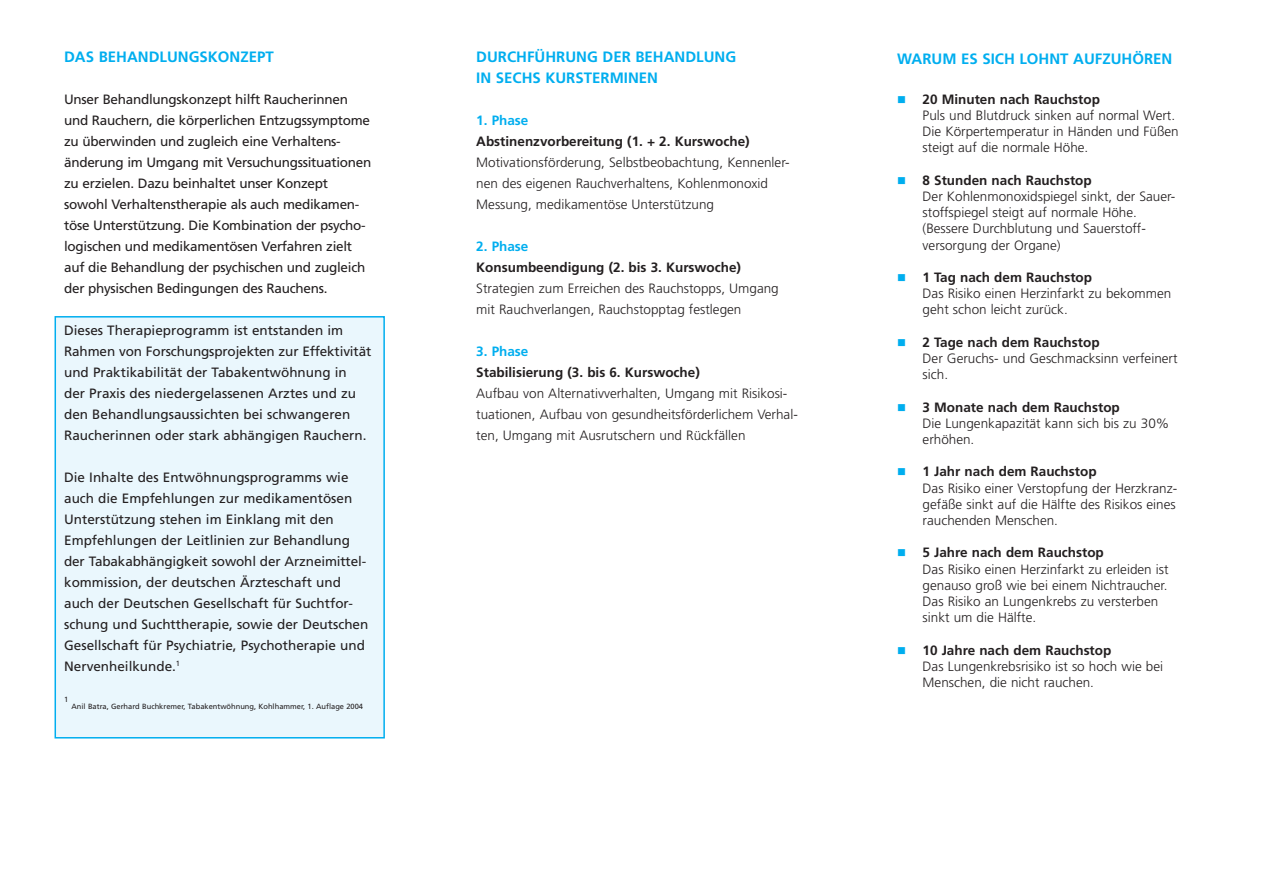
<style>
.page{position:relative;width:1263px;height:893px;background:#fff}
.page>*{position:absolute;margin:0;border:0;box-sizing:border-box;transform-origin:0 0}
.t1{font:700 15px/21px "Frutiger LT Std";color:#00aeef}
.t2{font:300 13.5px/16.2px "Frutiger LT Std";color:#231f20}
.t3{font:13.5px/21px "Frutiger LT Std";color:#231f20}
.t4{font:13.5px/21px "Frutiger LT Std";letter-spacing:-.02em;color:#231f20}
.t5{font:700 13.5px "Frutiger LT Std";color:#231f20}
.t6{font:700 13.5px "Frutiger LT Std";color:#00aeef}
.t7{font:7.5px "Frutiger LT Std";color:#231f20}
.s1{color:#00aeef}
.s2{font-weight:700}
</style>
<div class="page">
<div style="left:55px;top:316px;width:330px;height:422px;background:#eaf7fd;border:2px solid #00aeef"></div>
<p class="t1" style="left:64px;top:47px;width:211px">DAS BEHANDLUNGSKONZEPT</p>
<p class="t4" style="left:64px;top:89px;width:309px">Unser Behandlungskonzept hilft Raucherinnen und Rauchern, die körperlichen Entzugssymptome zu überwinden und zugleich eine Verhaltens&shy;änderung im Umgang mit Versuchungssituationen zu erzielen. Dazu beinhaltet unser Konzept sowohl Verhaltenstherapie als auch medikamen&shy;töse Unterstützung. Die Kombination der psycho&shy;logischen und medikamentösen Verfahren zielt auf die Behandlung der psychischen und zugleich der physischen Bedingungen des Rauchens.</p>
<p class="t3" style="left:64px;top:320px;width:309px">Dieses Therapieprogramm ist entstanden im Rahmen von Forschungsprojekten zur Effektivität und Praktikabilität der Tabakentwöhnung in<br>der Praxis des niedergelassenen Arztes und zu den Behandlungsaussichten bei schwangeren Raucherinnen oder stark abhängigen Rauchern.</p>
<p class="t3" style="left:64px;top:467px;width:306px">Die Inhalte des Entwöhnungsprogramms wie auch die Empfehlungen zur medikamentösen Unterstützung stehen im Einklang mit den Empfehlungen der Leitlinien zur Behandlung der Tabakabhängigkeit sowohl der Arzneimittel&shy;kommission, der deutschen Ärzteschaft und auch der Deutschen Gesellschaft für Suchtfor&shy;schung und Suchttherapie, sowie der Deutschen Gesellschaft für Psychiatrie, Psychotherapie und Nervenheilkunde.<sup>1</sup></p>
<p class="t7" style="left:64px;top:695px;width:6px">1</p>
<p class="t7" style="left:72px;top:702px;width:293px">Anil Batra, Gerhard Buchkremer, Tabakentwöhnung, Kohlhammer, 1. Auflage 2004</p>
<p class="t1" style="left:476px;top:47px;width:261px">DURCHFÜHRUNG DER BEHANDLUNG<br>IN SECHS KURSTERMINEN</p>
<p class="t6" style="left:476px;top:113px;width:54px">1. Phase</p>
<p class="t5" style="left:476px;top:134px;width:275px">Abstinenzvorbereitung (1. + 2. Kurswoche)</p>
<p class="t2" style="left:476px;top:152px;width:315px;line-height:21px">Motivationsförderung, Selbstbeobachtung, Kennenler&shy;nen des eigenen Rauchverhaltens, Kohlenmonoxid<br>Messung, medikamentöse Unterstützung</p>
<p class="t6" style="left:476px;top:239px;width:54px">2. Phase</p>
<p class="t5" style="left:476px;top:260px;width:266px">Konsumbeendigung (2. bis 3. Kurswoche)</p>
<p class="t2" style="left:476px;top:278px;width:304px;line-height:21px">Strategien zum Erreichen des Rauchstopps, Umgang mit Rauchverlangen, Rauchstopptag festlegen</p>
<p class="t6" style="left:476px;top:344px;width:54px">3. Phase</p>
<p class="t5" style="left:476px;top:365px;width:225px">Stabilisierung (3. bis 6. Kurswoche)</p>
<p class="t2" style="left:476px;top:383px;width:323px;line-height:21px">Aufbau von Alternativverhalten, Umgang mit Risikosi&shy;tuationen, Aufbau von gesundheitsförderlichem Verhal&shy;ten, Umgang mit Ausrutschern und Rückfällen</p>
<p class="t1" style="left:897px;top:48px;width:277px">WARUM ES SICH LOHNT AUFZUHÖREN</p>
<p class="t2" style="left:922px;top:91px;width:258px;text-indent:-26px"><span class="s1">■</span> <span class="s2">20 Minuten nach Rauchstop<br></span>Puls und Blutdruck sinken auf normal Wert.<br>Die Körpertemperatur in Händen und Füßen steigt auf die normale Höhe.</p>
<p class="t2" style="left:922px;top:172px;width:254px;text-indent:-26px"><span class="s1">■</span> <span class="s2">8 Stunden nach Rauchstop<br></span>Der Kohlenmonoxidspiegel sinkt, der Sauer&shy;stoffspiegel steigt auf normale Höhe. (Bessere Durchblutung und Sauerstoff&shy;versorgung der Organe)</p>
<p class="t2" style="left:922px;top:269px;width:250px;text-indent:-26px"><span class="s1">■</span> <span class="s2">1 Tag nach dem Rauchstop<br></span>Das Risiko einen Herzinfarkt zu bekommen geht schon leicht zurück.</p>
<p class="t2" style="left:922px;top:334px;width:257px;text-indent:-26px"><span class="s1">■</span> <span class="s2">2 Tage nach dem Rauchstop<br></span>Der Geruchs- und Geschmacksinn verfeinert sich.</p>
<p class="t2" style="left:922px;top:399px;width:248px;text-indent:-26px"><span class="s1">■</span> <span class="s2">3 Monate nach dem Rauchstop<br></span>Die Lungenkapazität kann sich bis zu 30% erhöhen.</p>
<p class="t2" style="left:922px;top:464px;width:256px;text-indent:-26px"><span class="s1">■</span> <span class="s2">1 Jahr nach dem Rauchstop<br></span>Das Risiko einer Verstopfung der Herzkranz&shy;gefäße sinkt auf die Hälfte des Risikos eines rauchenden Menschen.</p>
<p class="t2" style="left:922px;top:545px;width:248px;text-indent:-26px"><span class="s1">■</span> <span class="s2">5 Jahre nach dem Rauchstop<br></span>Das Risiko einen Herzinfarkt zu erleiden ist genauso groß wie bei einem Nichtraucher.<br>Das Risiko an Lungenkrebs zu versterben sinkt um die Hälfte.</p>
<p class="t2" style="left:922px;top:642px;width:242px;text-indent:-26px"><span class="s1">■</span> <span class="s2">10 Jahre nach dem Rauchstop<br></span>Das Lungenkrebsrisiko ist so hoch wie bei<br>Menschen, die nicht rauchen.</p>
</div>
